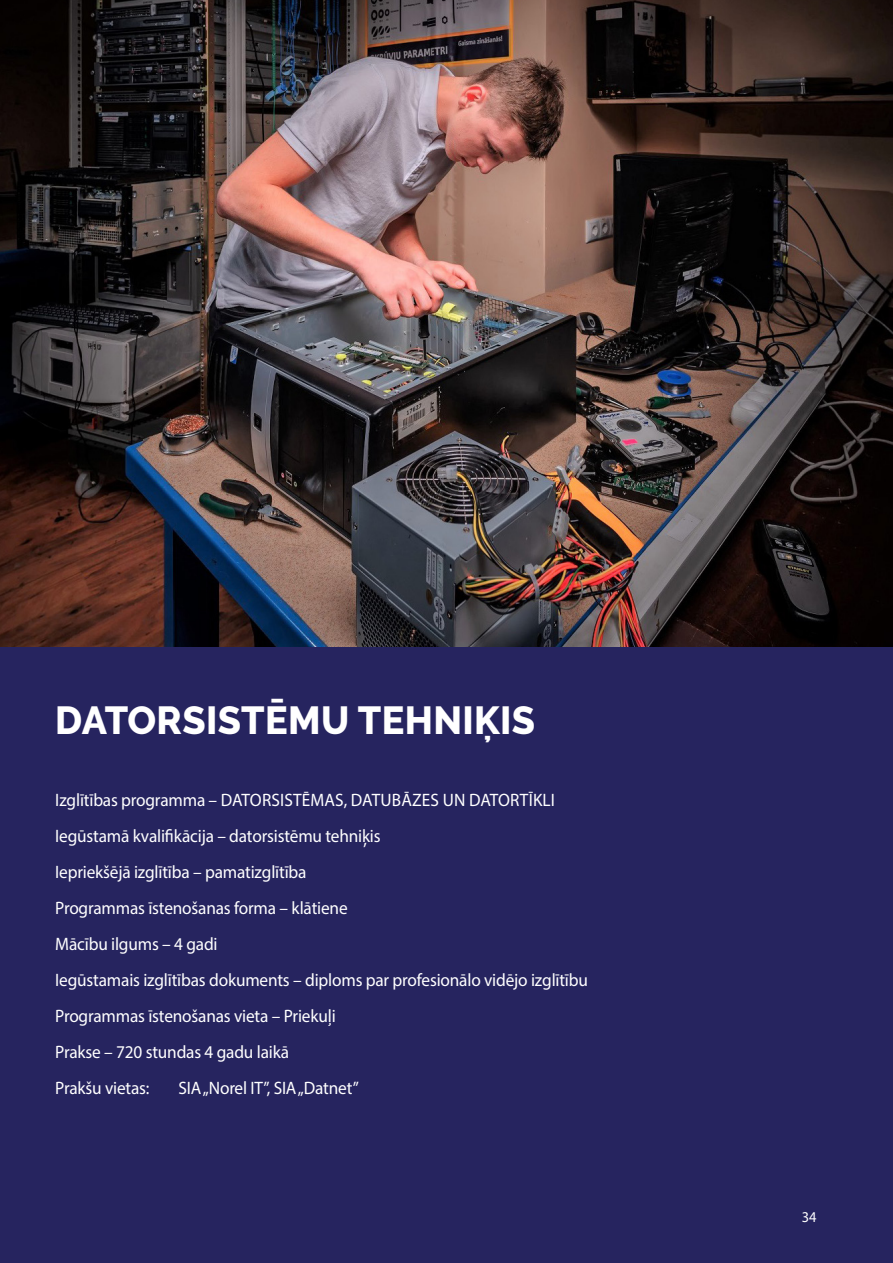
<style>
.page{position:relative;width:893px;height:1263px;background:#fff}
.page>*{position:absolute;margin:0;border:0;box-sizing:border-box;transform-origin:0 0}
.t1{font:800 39px "Raleway";letter-spacing:.01em;color:#fff}
.t2{font:18px/36px "Myriad Pro";letter-spacing:-.01em;color:#fff;scale:.96 1}
.t3{font:15px "Myriad Pro";color:#fff;scale:.96 1}
</style>
<div class="page">
<div style="left:0;top:625px;width:893px;height:638px;background:#26245f"></div>
<img style="left:0;top:0;width:893px;height:647px">
<h1 class="t1" style="left:55px;top:698px;width:481px">DATORSISTĒMU TEHNIĶIS</h1>
<p class="t2" style="left:55px;top:782px;width:556px">Izglītības programma – DATORSISTĒMAS, DATUBĀZES UN DATORTĪKLI Iegūstamā kvalifikācija – datorsistēmu tehnik, is<br>Iepriekšējā izglītība – pamatizglītība<br>Programmas īstenošanas forma – klātiene<br>Mācību ilgums – 4 gadi<br>Iegūstamais izglītības dokuments – diploms par profesionālo vidējo izglītību Programmas īstenošanas vieta – Priekuļi<br>Prakse – 720 stundas 4 gadu laikā<br>Prakšu vietas:</p>
<p class="t2" style="left:179px;top:1070px;width:189px">SIA „Norel IT”, SIA „Datnet”</p>
<p class="t3" style="left:802px;top:1208px;width:17px">34</p>
</div>
